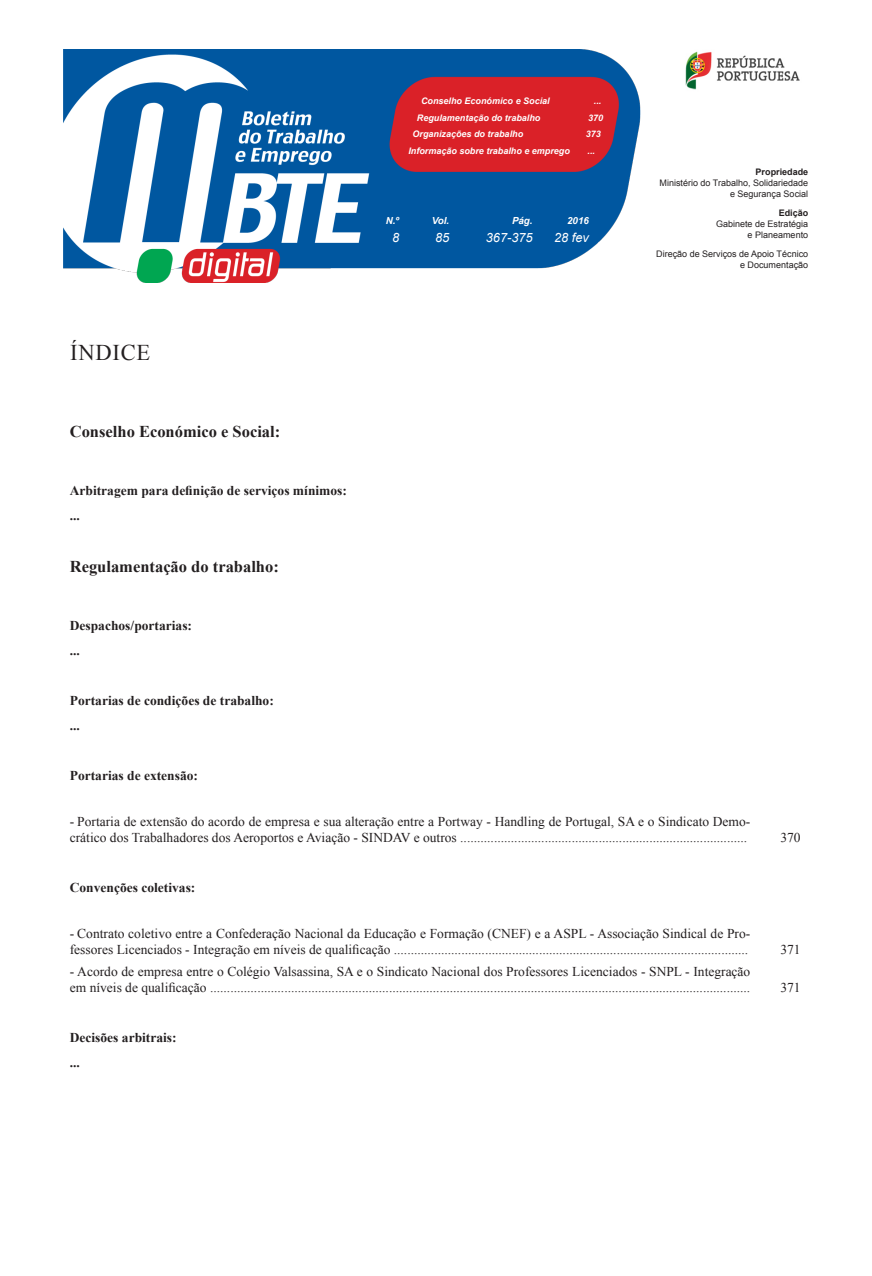
<style>
.page{position:relative;width:872px;height:1276px;background:#fff}
.page>*{position:absolute;margin:0;border:0;box-sizing:border-box;transform-origin:0 0}
.t1{font:22.5px "Times New Roman";letter-spacing:.035em;color:#231f20}
.t2{font:700 16.5px "Times New Roman";color:#231f20}
.t3{font:13.5px/16.2px "Times New Roman";color:#231f20}
.t4{font:700 13.5px/24.8px "Times New Roman";color:#231f20}
.t5{font:italic 12.75px "Arial";color:#fff}
.t6{font:italic 700 9.75px "Arial";color:#fff}
.t7{font:9px/10.8px "Arial";color:#231f20;text-align:right}
.t8{font:italic 700 9px "Arial";color:#fff}
.t9{font:700 9px "Arial";color:#231f20}
</style>
<div class="page">
<img style="left:64px;top:50px;width:577px;height:232px">
<img style="left:685px;top:51px;width:115px;height:39px">
<h1 class="t1" style="left:70px;top:337px;width:82px">ÍNDICE</h1>
<p class="t2" style="left:70px;top:420px;width:212px">Conselho Económico e Social:</p>
<p class="t4" style="left:70px;top:478px;width:279px">Arbitragem para definição de serviços mínimos: ...</p>
<p class="t2" style="left:70px;top:555px;width:210px">Regulamentação do trabalho:</p>
<p class="t4" style="left:70px;top:613px;width:124px">Despachos/portarias: ...</p>
<p class="t4" style="left:70px;top:687px;width:205px">Portarias de condições de trabalho: ...</p>
<p class="t8" style="left:421px;top:95px;width:130px">Conselho Económico e Social</p>
<p class="t8" style="left:594px;top:95px;width:9px">...</p>
<p class="t8" style="left:417px;top:111px;width:125px">Regulamentação do trabalho</p>
<p class="t8" style="left:588px;top:111px;width:17px">370</p>
<p class="t8" style="left:412px;top:128px;width:112px">Organizações do trabalho</p>
<p class="t8" style="left:586px;top:128px;width:17px">373</p>
<p class="t8" style="left:408px;top:145px;width:163px">Informação sobre trabalho e emprego</p>
<p class="t8" style="left:587px;top:145px;width:9px">...</p>
<p class="t6" style="left:386px;top:214px;width:15px">N.º</p>
<p class="t6" style="left:432px;top:214px;width:19px">Vol.</p>
<p class="t6" style="left:512px;top:214px;width:22px">Pág.</p>
<p class="t6" style="left:567px;top:214px;width:23px">2016</p>
<p class="t5" style="left:392px;top:229px;width:9px">8</p>
<p class="t5" style="left:435px;top:229px;width:16px">85</p>
<p class="t5" style="left:486px;top:229px;width:48px">367-375</p>
<p class="t5" style="left:554px;top:229px;width:36px">28 fev</p>
<p class="t9" style="left:755px;top:165px;width:54px">Propriedade</p>
<p class="t7" style="left:659px;top:177px;width:150px">Ministério do Trabalho, Solidariedade e Segurança Social</p>
<p class="t9" style="left:778px;top:206px;width:31px">Edição</p>
<p class="t7" style="left:716px;top:218px;width:94px">Gabinete de Estratégia e Planeamento</p>
<p class="t7" style="left:656px;top:248px;width:153px">Direção de Serviços de Apoio Técnico e Documentação</p>
<p class="t4" style="left:70px;top:762px;width:130px">Portarias de extensão:</p>
<p class="t3" style="left:70px;top:813px;width:682px">- Portaria de extensão do acordo de empresa e sua alteração entre a Portway - Handling de Portugal, SA e o Sindicato Demo&shy;crático dos Trabalhadores dos Aeroportos e Aviação - SINDAV e outros .....................................................................................</p>
<p class="t4" style="left:70px;top:875px;width:127px">Convenções coletivas:</p>
<p class="t3" style="left:70px;top:925px;width:682px">- Contrato coletivo entre a Confederação Nacional da Educação e Formação (CNEF) e a ASPL - Associação Sindical de Pro&shy;fessores Licenciados - Integração em níveis de qualificação .........................................................................................................</p>
<p class="t3" style="left:70px;top:962px;width:682px">- Acordo de empresa entre o Colégio Valsassina, SA e o Sindicato Nacional dos Professores Licenciados - SNPL - Integração em níveis de qualificação ................................................................................................................................................................</p>
<p class="t4" style="left:70px;top:1025px;width:108px">Decisões arbitrais: ...</p>
<p class="t3" style="left:780px;top:829px;width:22px">370</p>
<p class="t3" style="left:780px;top:941px;width:22px">371</p>
<p class="t3" style="left:780px;top:979px;width:22px">371</p>
</div>
